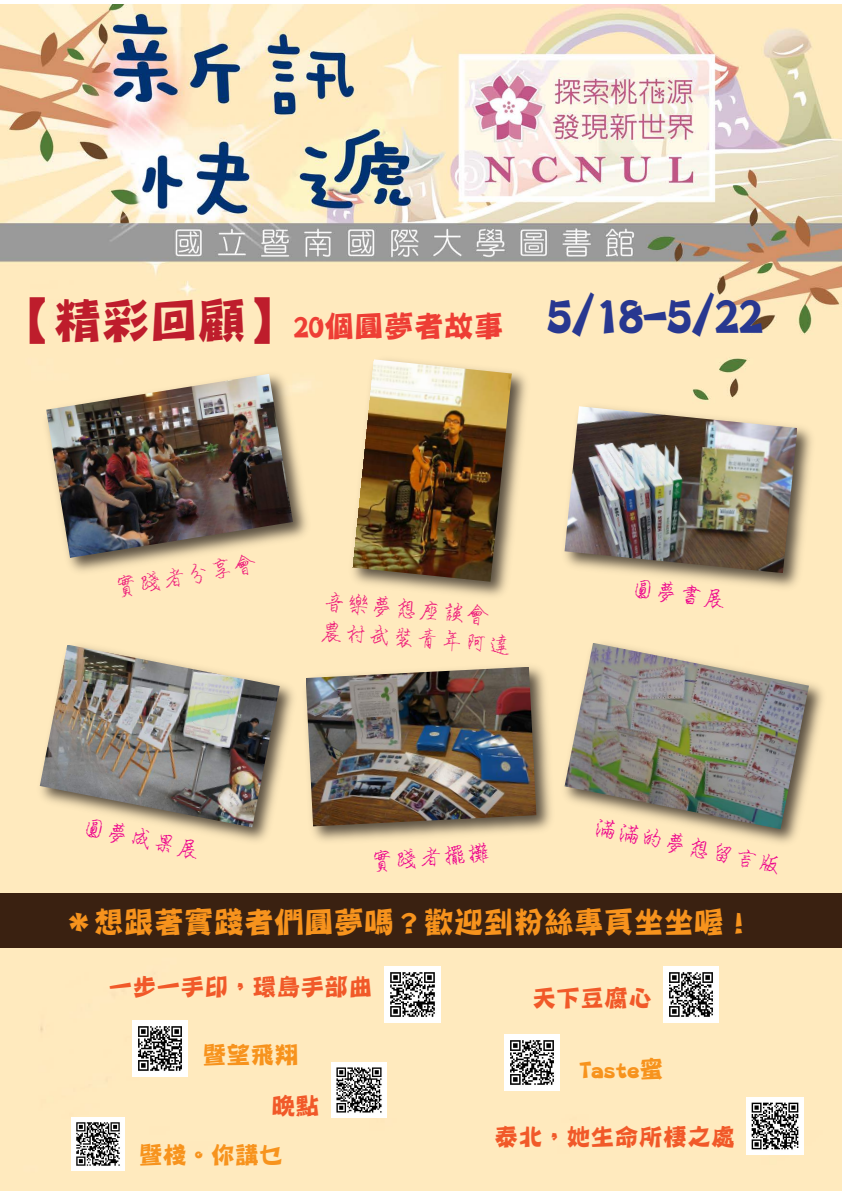
<style>
.page{position:relative;width:842px;height:1191px;background:#fff}
.page>*{position:absolute;margin:0;border:0;box-sizing:border-box;transform-origin:0 0}
.t1{font:48px "DF Ping Ju W7 WIN BF";color:#283890}
.t2{font:30px "DF Ping Ju W7 WIN BF";color:#f7931d}
.t3{font:24px "DF Ping Ju W7 WIN BF";color:#f15929}
.t4{font:24px "Han Wang GB06";color:#ed028c}
.t5{font:24px/28.7px "Han Wang GB06";color:#ee1e7b}
.t6{font:24px "DF Ping Ju W7 WIN BF";color:#f7931d}
.s1{color:#be1d2c}
</style>
<div class="page">
<img style="left:0;top:4px;width:842px;height:1187px">
<div style="left:0;top:894px;width:842px;height:54px;background:#3a2111"></div>
<img style="left:38px;top:366px;width:277px;height:213px">
<img style="left:46px;top:374px;width:247px;height:184px">
<img style="left:32px;top:637px;width:270px;height:212px">
<img style="left:40px;top:644px;width:240px;height:183px">
<img style="left:557px;top:398px;width:262px;height:197px">
<img style="left:564px;top:406px;width:233px;height:167px">
<img style="left:344px;top:351px;width:190px;height:252px">
<img style="left:352px;top:359px;width:160px;height:223px">
<img style="left:298px;top:659px;width:259px;height:189px">
<img style="left:306px;top:667px;width:230px;height:159px">
<img style="left:557px;top:635px;width:274px;height:215px">
<img style="left:564px;top:643px;width:245px;height:186px">
<img style="left:385px;top:966px;width:55px;height:56px">
<img style="left:132px;top:1020px;width:55px;height:56px">
<img style="left:331px;top:1062px;width:56px;height:55px">
<img style="left:71px;top:1117px;width:53px;height:53px">
<img style="left:663px;top:966px;width:56px;height:56px">
<img style="left:504px;top:1034px;width:56px;height:56px">
<img style="left:746px;top:1097px;width:57px;height:57px">
<h1 class="t1" style="left:6px;top:290px;width:759px"><span class="s1">【精彩回顧】</span><sub>20個圓夢者故事</sub> 5/18-5/22</h1>
<p class="t5" style="left:113px;top:574px;width:145px;rotate:-10deg">實踐者分享會</p>
<p class="t5" style="left:324px;top:587px;width:194px;rotate:5deg">音樂夢想座談會農村武裝青年阿達</p>
<p class="t4" style="left:633px;top:576px;width:97px;rotate:7deg">圓夢書展</p>
<p class="t4" style="left:596px;top:814px;width:193px;rotate:12deg">滿滿的夢想留言版</p>
<p class="t2" style="left:64px;top:906px;width:691px">＊想跟著實踐者們圓夢嗎？歡迎到粉絲專頁坐坐喔！</p>
<p class="t4" style="left:85px;top:814px;width:122px;rotate:12deg">圓夢成果展</p>
<p class="t4" style="left:370px;top:849px;width:121px;rotate:-5deg">實踐者擺攤</p>
<p class="t3" style="left:109px;top:975px;width:266px">一步一手印，環島手部曲</p>
<p class="t6" style="left:202px;top:1043px;width:98px">暨望飛翔</p>
<p class="t3" style="left:272px;top:1093px;width:50px">晚點</p>
<p class="t6" style="left:139px;top:1143px;width:146px">暨棧。你講乜</p>
<p class="t3" style="left:532px;top:985px;width:122px">天下豆腐心</p>
<p class="t6" style="left:579px;top:1057px;width:86px">Taste蜜</p>
<p class="t3" style="left:495px;top:1125px;width:242px">泰北，她生命所棲之處</p>
</div>
